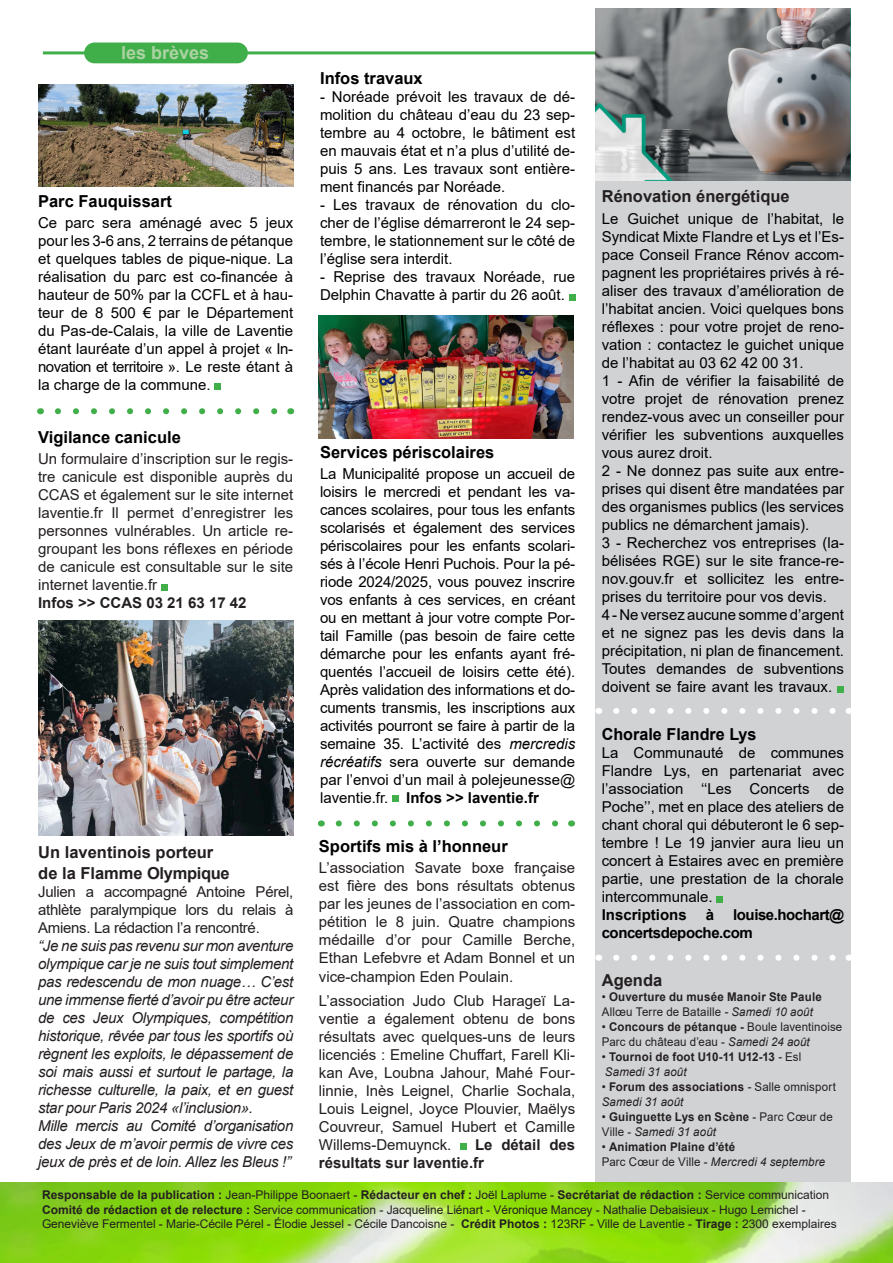
<style>
.page{position:relative;width:893px;height:1263px;background:#fff}
.page>*{position:absolute;margin:0;border:0;box-sizing:border-box;transform-origin:0 0}
.t1{font:700 18px "Arial";color:#acd3a3}
.t2{font:700 16.5px "Arial";color:#000}
.t3{font:700 16.5px "Arial";color:#231f20}
.t4{font:700 16.5px "Arial";letter-spacing:-.02em;color:#231f20}
.t5{font:15px/18px "Arial";color:#000;text-align:justify}
.t6{font:15px/18px "Arial";color:#231f20;text-align:justify}
.t7{font:italic 15px/18px "Arial";letter-spacing:-.02em;color:#231f20;text-align:justify}
.t8{font:700 15px/18px "Arial";color:#231f20}
.t9{font:700 15px/18px "Arial";letter-spacing:-.03em;color:#000}
.t10{font:700 15px "Arial";color:#000}
.t11{font:12px/14.4px "Arial";letter-spacing:-.005em;color:#231f20}
.t12{font:700 12px/15px "Arial";letter-spacing:.015em;color:#231f20;scale:.96 1}
.t13{font:12px/15px "Arial";letter-spacing:-.005em;color:#231f20;scale:.96 1}
.t14{font:italic 12px "Arial";letter-spacing:.01em;color:#231f20;scale:.96 1}
.s1{font-style:italic}
.s2{font-weight:700}
.s3{font-weight:400;font-style:italic}
.s4{font-weight:400}
.s5{font-style:normal}
</style>
<div class="page">
<div style="left:595px;top:89px;width:255px;height:1102px;background:#d1d2d4"></div>
<svg style="left:838px;top:686px;width:6px;height:6px"></svg>
<svg style="left:717px;top:896px;width:6px;height:6px"></svg>
<hr style="left:43px;top:51px;width:710px;height:3px;background:#40ae49">
<img style="left:0;top:1182px;width:893px;height:81px">
<div style="left:84px;top:43px;width:164px;height:20px;background:#40ae49;border-radius:10px"></div>
<img style="left:595px;top:9px;width:256px;height:172px">
<svg style="left:569px;top:294px;width:6px;height:6px"></svg>
<svg style="left:616px;top:708px;width:220px;height:6px"></svg>
<div style="left:161px;top:584px;width:7px;height:6px;background:#40ae49"></div>
<svg style="left:215px;top:384px;width:6px;height:6px"></svg>
<img style="left:38px;top:84px;width:255px;height:102px">
<img style="left:319px;top:316px;width:255px;height:122px">
<svg style="left:393px;top:796px;width:6px;height:6px"></svg>
<svg style="left:616px;top:955px;width:220px;height:6px"></svg>
<svg style="left:339px;top:820px;width:219px;height:6px"></svg>
<svg style="left:460px;top:1143px;width:6px;height:6px"></svg>
<img style="left:38px;top:621px;width:256px;height:215px">
<svg style="left:58px;top:408px;width:220px;height:6px"></svg>
<p class="t1" style="left:121px;top:40px;width:90px">les brèves</p>
<p class="t2" style="left:320px;top:67px;width:104px">Infos travaux</p>
<p class="t5" style="left:320px;top:88px;width:257px">- Noréade prévoit les travaux de dé&shy;molition du château d’eau du 23 sep&shy;tembre au 4 octobre, le bâtiment est en mauvais état et n’a plus d’utilité de&shy;puis 5 ans. Les travaux sont entière&shy;ment financés par Noréade.</p>
<p class="t5" style="left:320px;top:196px;width:257px">- Les travaux de rénovation du clo&shy;cher de l’église démarreront le 24 sep&shy;tembre, le stationnement sur le côté de l’église sera interdit.</p>
<p class="t5" style="left:320px;top:268px;width:257px">- Reprise des travaux Noréade, rue<br>Delphin Chavatte à partir du 26 août.</p>
<p class="t3" style="left:602px;top:184px;width:189px">Rénovation énergétique</p>
<p class="t5" style="left:602px;top:210px;width:244px">Le Guichet unique de l’habitat, le Syndicat Mixte Flandre et Lys et l’Es&shy;pace Conseil France Rénov accom&shy;pagnent les propriétaires privés à ré&shy;aliser des travaux d’amélioration de l’habitat ancien. Voici quelques bons réflexes : pour votre projet de reno&shy;vation : contactez le guichet unique de l’habitat au 03 62 42 00 31.</p>
<p class="t5" style="left:602px;top:372px;width:244px">1 - Afin de vérifier la faisabilité de votre projet de rénovation prenez rendez-vous avec un conseiller pour vérifier les subventions auxquelles vous aurez droit.</p>
<p class="t5" style="left:602px;top:462px;width:244px">2 - Ne donnez pas suite aux entre&shy;prises qui disent être mandatées par des organismes publics (les services</p>
<p class="t5" style="left:602px;top:516px;width:209px">publics ne démarchent jamais).</p>
<p class="t5" style="left:602px;top:534px;width:244px">3 - Recherchez vos entreprises (la&shy;bélisées RGE) sur le site france-re&shy;nov.gouv.fr et sollicitez les entre&shy;prises du territoire pour vos devis.</p>
<p class="t5" style="left:602px;top:606px;width:244px">4 - Ne versez aucune somme d’argent et ne signez pas les devis dans la précipitation, ni plan de financement.<br>Toutes demandes de subventions doivent se faire avant les travaux.</p>
<p class="t2" style="left:602px;top:723px;width:156px">Chorale Flandre Lys</p>
<p class="t5" style="left:602px;top:744px;width:244px">La Communauté de communes Flandre Lys, en partenariat avec l’association ‘‘Les Concerts de Poche’’, met en place des ateliers de chant choral qui débuteront le 6️ sep&shy;tembre ! Le 19 janvier aura lieu un concert à Estaires avec en première partie, une prestation de la chorale intercommunale.</p>
<p class="t10" style="left:602px;top:904px;width:87px">Inscriptions</p>
<p class="t9" style="left:706px;top:906px;width:10px">à</p>
<p class="t2" style="left:38px;top:189px;width:135px">Parc Fauquissart</p>
<p class="t5" style="left:38px;top:213px;width:257px">Ce parc sera aménagé avec 5 jeux pour les 3-6 ans, 2 terrains de pétanque et quelques tables de pique-nique. La réalisation du parc est co-financée à hauteur de 50% par la CCFL et à hau&shy;teur de 8 500 € par le Département du Pas-de-Calais, la ville de Laventie étant lauréate d’un appel à projet « In&shy;novation et territoire ». Le reste étant à la charge de la commune.</p>
<p class="t2" style="left:38px;top:426px;width:144px">Vigilance canicule</p>
<p class="t6" style="left:38px;top:450px;width:257px">Un formulaire d’inscription sur le regis&shy;tre canicule est disponible auprès du CCAS et également sur le site internet laventie.fr Il permet d’enregistrer les personnes vulnérables. Un article re&shy;groupant les bons réflexes en période de canicule est consultable sur le site internet laventie.fr</p>
<p class="t8" style="left:38px;top:594px;width:210px">Infos &gt;&gt; CCAS 03 21 63 17 42</p>
<p class="t2" style="left:320px;top:440px;width:176px">Services périscolaires</p>
<p class="t5" style="left:320px;top:464px;width:257px">La Municipalité propose un accueil de loisirs le mercredi et pendant les va&shy;cances scolaires, pour tous les enfants scolarisés et également des services périscolaires pour les enfants scolari&shy;sés à l’école Henri Puchois. Pour la pé&shy;riode 2024/2025, vous pouvez inscrire vos enfants à ces services, en créant ou en mettant à jour votre compte Por&shy;tail Famille (pas besoin de faire cette démarche pour les enfants ayant fré&shy;quentés l’accueil de loisirs cette été).<br>Après validation des informations et do&shy;cuments transmis, les inscriptions aux activités pourront se faire à partir de la semaine 35. L’activité des <span class="s1">mercredis récréatifs</span> sera ouverte sur demande par l’envoi d’un mail à polejeunesse@ laventie.fr. <span class="s2">Infos &gt;&gt; laventie.fr</span></p>
<p class="t2" style="left:319px;top:835px;width:190px">Sportifs mis à l’honneur</p>
<p class="t6" style="left:319px;top:859px;width:258px">L’association Savate boxe française est fière des bons résultats obtenus par les jeunes de l’association en com&shy;pétition le 8 juin. Quatre champions médaille d’or pour Camille Berche, Ethan Lefebvre et Adam Bonnel et un vice-champion Eden Poulain.</p>
<p class="t6" style="left:319px;top:991px;width:258px">L’association Judo Club Harageï La&shy;ventie a également obtenu de bons résultats avec quelques-uns de leurs licenciés : Emeline Chuffart, Farell Kli&shy;kan Ave, Loubna Jahour, Mahé Four&shy;linnie, Inès Leignel, Charlie Sochala, Louis Leignel, Joyce Plouvier, Maëlys Couvreur, Samuel Hubert et Camille Willems-Demuynck.</p>
<p class="t3" style="left:38px;top:841px;width:177px">Un laventinois porteur</p>
<p class="t4" style="left:38px;top:862px;width:193px">de la Flamme Olympique</p>
<p class="t6" style="left:38px;top:883px;width:257px">Julien a accompagné Antoine Pérel, athlète paralympique lors du relais à Amiens. La rédaction l’a rencontré.</p>
<p class="t7" style="left:38px;top:937px;width:257px">“Je ne suis pas revenu sur mon aventure olympique car je ne suis tout simplement pas redescendu de mon nuage… C’est une immense fierté d’avoir pu être acteur de ces Jeux Olympiques, compétition historique, rêvée par tous les sportifs où règnent les exploits, le dépassement de soi mais aussi et surtout le partage, la richesse culturelle, la paix, et en guest star pour Paris 2024 «l’inclusion».</p>
<p class="t7" style="left:38px;top:1117px;width:257px">Mille mercis au Comité d’organisation des Jeux de m’avoir permis de vivre ces jeux de près et de loin. Allez les Bleus !”</p>
<p class="t9" style="left:602px;top:906px;width:244px;text-indent:131px">louise.hochart@ concertsdepoche.com</p>
<p class="t3" style="left:602px;top:969px;width:62px">Agenda</p>
<p class="t12" style="left:602px;top:990px;width:231px"><span class="s3">•</span> Ouverture du musée Manoir Ste Paule<br><span class="s4">Allœu Terre de Bataille</span> <span class="s3">- Samedi 10 août</span></p>
<p class="t13" style="left:602px;top:1019px;width:252px"><span class="s1">•</span> <span class="s2">Concours de pétanque -</span> Boule laventinoise<br>Parc du château d’eau - <span class="s1">Samedi 24 août</span></p>
<p class="t12" style="left:602px;top:1050px;width:209px"><span class="s3">•</span> Tournoi de foot U10-11 U12-13 <span class="s3">-</span> <span class="s4">Esl</span></p>
<p class="t14" style="left:605px;top:1064px;width:87px">Samedi 31 août</p>
<p class="t12" style="left:602px;top:1080px;width:245px"><span class="s3">•</span> Forum des associations <span class="s3">-</span> <span class="s4">Salle omnisport<br></span><span class="s3">Samedi 31 août</span></p>
<p class="t12" style="left:602px;top:1110px;width:242px"><span class="s3">•</span> Guinguette Lys en Scène <span class="s4">- Parc Cœur de<br>Ville -</span> <span class="s3">Samedi 31 août</span></p>
<p class="t12" style="left:602px;top:1140px;width:141px"><span class="s3">•</span> Animation Plaine d’été</p>
<p class="t14" style="left:602px;top:1154px;width:234px"><span class="s5">Parc Cœur de Ville -</span> Mercredi 4 septembre</p>
<p class="t11" style="left:42px;top:1188px;width:788px"><span class="s2">Responsable de la publication :</span> Jean-Philippe Boonaert - <span class="s2">Rédacteur en chef :</span> Joël Laplume - <span class="s2">Secrétariat de rédaction :</span> Service communication<br><span class="s2">Comité de rédaction et de relecture :</span> Service communication - Jacqueline Liénart - Véronique Mancey - Nathalie Debaisieux - Hugo Lemichel -</p>
<p class="t11" style="left:42px;top:1217px;width:796px">Geneviève Fermentel - Marie-Cécile Pérel - Élodie Jessel - Cécile Dancoisne - <span class="s2">Crédit Photos :</span> 123RF - Ville de Laventie - <span class="s2">Tirage :</span> 2300 exemplaires</p>
<p class="t8" style="left:319px;top:1135px;width:258px;text-indent:156px">Le détail des résultats sur laventie.fr</p>
</div>
